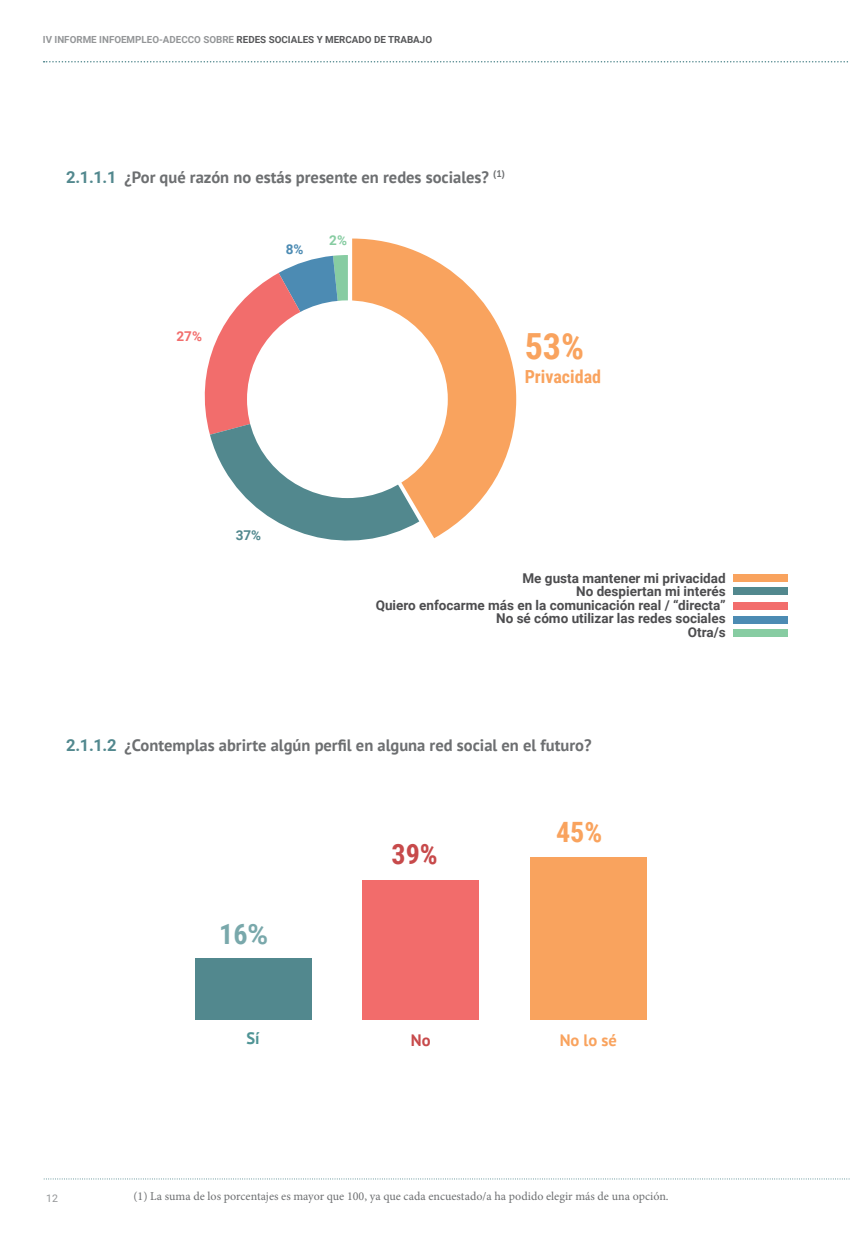
<style>
.page{position:relative;width:850px;height:1234px;background:#fff}
.page>*{position:absolute;margin:0;border:0;box-sizing:border-box;transform-origin:0 0}
.t1{font:700 36px "Roboto Condensed";color:#f9a35e}
.t2{font:700 28.05px "Roboto Condensed";color:#79a8ab}
.t3{font:700 28.05px "Roboto Condensed";color:#c74a4b}
.t4{font:700 28.05px "Roboto Condensed";color:#f9a35e}
.t5{font:700 18px "Roboto Condensed";color:#f9a35e}
.t6{font:700 16.5px "PT Sans";color:#6d6f71}
.t7{font:700 16.5px "PT Sans";color:#f9a35e}
.t8{font:700 16.5px "PT Sans";color:#4f9495}
.t9{font:700 16.5px "PT Sans";color:#c74a4b}
.t10{font:700 13.5px/13.5px "Roboto";color:#4d4d4f;text-align:right}
.t11{font:700 13.5px "Roboto";color:#52888e}
.t12{font:700 13.5px "Roboto";color:#f26d6c}
.t13{font:700 13.5px "Roboto";color:#4c8bb3}
.t14{font:700 13.5px "Roboto";color:#87cca2}
.t15{font:12px "Minion Pro";color:#6d6f71}
.t16{font:10.5px "Roboto";color:#949698}
.t17{font:700 9.75px "Roboto";color:#949698}
.s1{color:#58595b}
.s2{font-family:"Roboto";color:#52888e}
.s3{font-family:"Roboto"}
</style>
<div class="page">
<svg style="left:44px;top:61px;width:804px;height:1px"></svg>
<svg style="left:44px;top:1178px;width:806px;height:1px"></svg>
<svg style="left:204px;top:255px;width:171px;height:286px"></svg>
<svg style="left:352px;top:238px;width:164px;height:300px;fill:#f9a35e"></svg>
<div style="left:733px;top:574px;width:54px;height:8px;background:#f9a35e"></div>
<div style="left:733px;top:587px;width:54px;height:8px;background:#52888e"></div>
<div style="left:733px;top:601px;width:54px;height:8px;background:#f26d6c"></div>
<div style="left:733px;top:616px;width:54px;height:8px;background:#4c8bb3"></div>
<div style="left:733px;top:629px;width:54px;height:8px;background:#87cca2"></div>
<div style="left:247px;top:300px;width:200px;height:198px;background:#fff;border-radius:50%"></div>
<div style="left:362px;top:880px;width:116px;height:140px;background:#f26c6b"></div>
<div style="left:195px;top:958px;width:116px;height:62px;background:#52888e"></div>
<div style="left:530px;top:857px;width:116px;height:163px;background:#f9a35e"></div>
<p class="t17" style="left:43px;top:33px;width:390px">IV INFORME INFOEMPLEO-ADECCO SOBRE <span class="s1">REDES SOCIALES Y MERCADO DE TRABAJO</span></p>
<p class="t6" style="left:66px;top:166px;width:440px"><span class="s2">2.1.1.1</span> ¿Por qué razón no estás presente en redes sociales? <sup>(1)</sup></p>
<p class="t12" style="left:176px;top:326px;width:27px">27%</p>
<p class="t13" style="left:286px;top:239px;width:19px">8%</p>
<p class="t14" style="left:329px;top:230px;width:19px">2%</p>
<h1 class="t1" style="left:524px;top:321px;width:61px">53%</h1>
<h3 class="t5" style="left:524px;top:364px;width:78px">Privacidad</h3>
<p class="t11" style="left:236px;top:525px;width:27px">37%</p>
<p class="t10" style="left:375px;top:571px;width:351px">Me gusta mantener mi privacidad<br>No despiertan mi interés<br>Quiero enfocarme más en la comunicación real / “directa”<br>No sé cómo utilizar las redes sociales<br>Otra/s</p>
<p class="t6" style="left:66px;top:734px;width:526px"><span class="s2">2.1.1.2</span> ¿Contemplas abrirte algún perfil en alguna red social en el futuro?</p>
<p class="t16" style="left:46px;top:1191px;width:13px">12</p>
<h2 class="t2" style="left:219px;top:914px;width:50px">16<span class="s3">%</span></h2>
<h2 class="t3" style="left:391px;top:834px;width:48px">39%</h2>
<p class="t8" style="left:246px;top:1027px;width:15px">Sí</p>
<p class="t9" style="left:411px;top:1029px;width:21px">No</p>
<h2 class="t4" style="left:556px;top:812px;width:48px">45%</h2>
<p class="t7" style="left:559px;top:1029px;width:59px">No lo sé</p>
<p class="t15" style="left:133px;top:1188px;width:536px">(1) La suma de los porcentajes es mayor que 100, ya que cada encuestado/a ha podido elegir más de una opción.</p>
</div>
